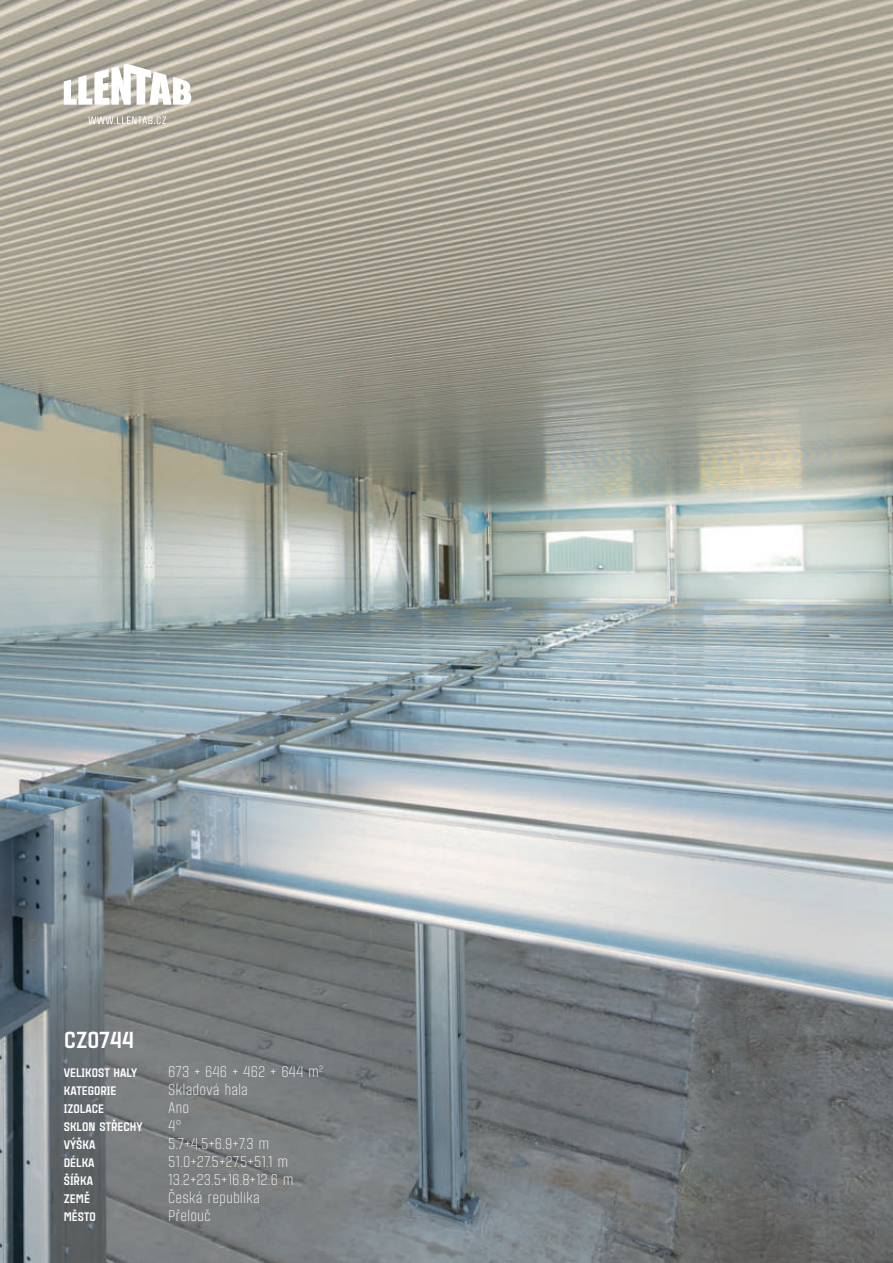
<style>
.page{position:relative;width:893px;height:1263px;background:#fff}
.page>*{position:absolute;margin:0;border:0;box-sizing:border-box;transform-origin:0 0}
.t1{font:900 22.5px "Citadina";color:#fff}
.t2{font:300 15px "Citadina";color:#fff}
.t3{font:900 12px "Citadina";color:#fff}
</style>
<div class="page">
<img style="left:0;top:0;width:893px;height:1263px">
<svg style="left:64px;top:64px;width:128px;height:41px"></svg>
<svg style="left:88px;top:116px;width:78px;height:8px"></svg>
<h1 class="t1" style="left:64px;top:1023px;width:71px">CZ0744</h1>
<p class="t3" style="left:64px;top:1063px;width:75px">VELIKOST HALY</p>
<p class="t2" style="left:168px;top:1061px;width:157px">673 + 646 + 462 + 644 m<sup>2</sup></p>
<p class="t3" style="left:64px;top:1081px;width:54px">KATEGORIE</p>
<p class="t2" style="left:168px;top:1079px;width:81px">Skladová hala</p>
<p class="t3" style="left:64px;top:1099px;width:42px">IZOLACE</p>
<p class="t2" style="left:168px;top:1097px;width:23px">Ano</p>
<p class="t3" style="left:64px;top:1117px;width:80px">SKLON STŘECHY</p>
<p class="t2" style="left:168px;top:1115px;width:15px">4°</p>
<p class="t3" style="left:64px;top:1135px;width:33px">VÝŠKA</p>
<p class="t2" style="left:168px;top:1133px;width:102px">5.7+4.5+6.9+7.3 m</p>
<p class="t3" style="left:64px;top:1153px;width:32px">DÉLKA</p>
<p class="t2" style="left:168px;top:1151px;width:122px">51.0+27.5+27.5+51.1 m</p>
<p class="t3" style="left:64px;top:1171px;width:31px">ŠÍŘKA</p>
<p class="t2" style="left:168px;top:1169px;width:127px">13.2+23.5+16.8+12.6 m</p>
<p class="t3" style="left:64px;top:1189px;width:28px">ZEMĚ</p>
<p class="t2" style="left:168px;top:1187px;width:93px">Česká republika</p>
<p class="t3" style="left:64px;top:1207px;width:34px">MĚSTO</p>
<p class="t2" style="left:168px;top:1205px;width:44px">Přelouč</p>
</div>
